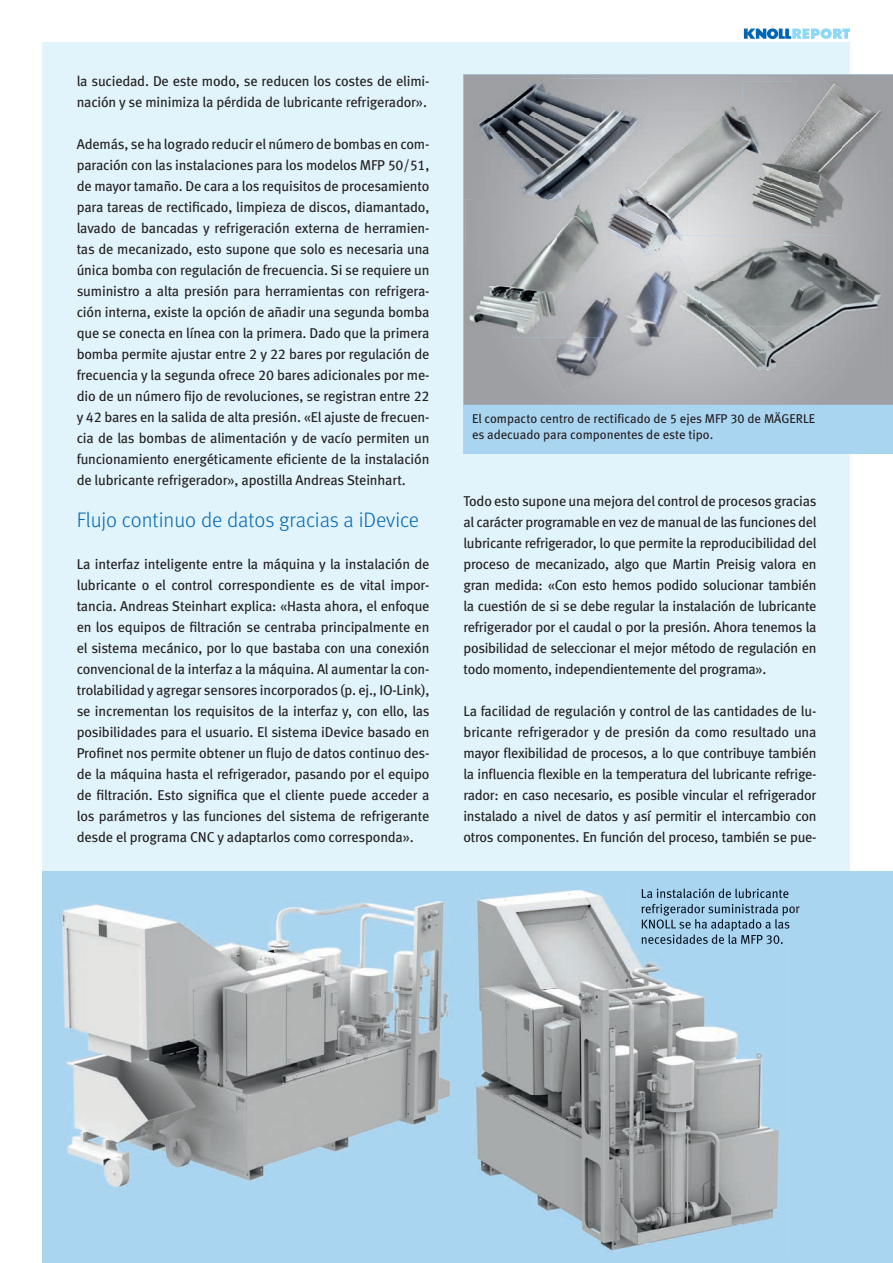
<style>
.page{position:relative;width:893px;height:1263px;background:#fff}
.page>*{position:absolute;margin:0;border:0;box-sizing:border-box;transform-origin:0 0}
.t1{font:21px "Meta Light LF";color:#0166b3}
.t2{font:14.25px/21px "Meta Book LF";letter-spacing:-.015em;color:#231f20;text-align:justify}
.t3{font:12.75px/15.3px "Meta Book LF";color:#231f20}
</style>
<div class="page">
<div style="left:43px;top:43px;width:807px;height:1177px;background:#e1f4fc"></div>
<div style="left:463px;top:74px;width:430px;height:380px;background:#aad5f1"></div>
<div style="left:42px;top:872px;width:851px;height:391px;background:#aad5f1"></div>
<svg style="left:744px;top:28px;width:106px;height:11px"></svg>
<svg style="left:464px;top:75px;width:429px;height:330px;background:#a6a8ab"></svg>
<img style="left:466px;top:199px;width:46px;height:139px">
<img style="left:512px;top:208px;width:90px;height:37px">
<img style="left:512px;top:245px;width:92px;height:46px">
<img style="left:512px;top:291px;width:19px;height:47px">
<img style="left:647px;top:103px;width:96px;height:102px">
<img style="left:604px;top:205px;width:84px;height:51px">
<img style="left:688px;top:205px;width:83px;height:31px">
<img style="left:602px;top:208px;width:2px;height:48px">
<img style="left:743px;top:82px;width:150px;height:50px">
<img style="left:771px;top:132px;width:122px;height:101px">
<img style="left:743px;top:103px;width:28px;height:130px">
<img style="left:710px;top:236px;width:125px;height:45px">
<img style="left:835px;top:236px;width:52px;height:136px">
<img style="left:710px;top:281px;width:125px;height:45px">
<img style="left:679px;top:326px;width:156px;height:46px">
<img style="left:679px;top:236px;width:92px;height:20px">
<img style="left:538px;top:272px;width:104px;height:86px">
<img style="left:642px;top:256px;width:37px;height:84px">
<img style="left:547px;top:306px;width:126px;height:85px">
<img style="left:531px;top:290px;width:73px;height:48px">
<img style="left:679px;top:256px;width:31px;height:81px">
<img style="left:474px;top:79px;width:173px;height:40px">
<img style="left:474px;top:119px;width:128px;height:89px">
<img style="left:602px;top:103px;width:45px;height:105px">
<svg style="left:602px;top:199px;width:2px;height:9px"></svg>
<img style="left:59px;top:900px;width:392px;height:288px">
<img style="left:475px;top:889px;width:304px;height:365px">
<img style="left:642px;top:888px;width:147px;height:10px">
<img style="left:641px;top:904px;width:149px;height:12px">
<img style="left:642px;top:919px;width:148px;height:12px">
<img style="left:641px;top:934px;width:142px;height:10px">
<p class="t2" style="left:77px;top:70px;width:354px">la suciedad. De este modo, se reducen los costes de elimi&shy;nación y se minimiza la pérdida de lubricante refrigerador».</p>
<p class="t2" style="left:77px;top:133px;width:354px">Además, se ha logrado reducir el número de bombas en com&shy;paración con las instalaciones para los modelos MFP 50/51, de mayor tamaño. De cara a los requisitos de procesamiento para tareas de rectificado, limpieza de discos, diamantado, lavado de bancadas y refrigeración externa de herramien&shy;tas de mecanizado, esto supone que solo es necesaria una única bomba con regulación de frecuencia. Si se requiere un suministro a alta presión para herramientas con refrigera&shy;ción interna, existe la opción de añadir una segunda bomba que se conecta en línea con la primera. Dado que la primera bomba permite ajustar entre 2 y 22 bares por regulación de frecuencia y la segunda ofrece 20 bares adicionales por me&shy;dio de un número fijo de revoluciones, se registran entre 22 y 42 bares en la salida de alta presión. «El ajuste de frecuen&shy;cia de las bombas de alimentación y de vacío permiten un funcionamiento energéticamente eficiente de la instalación de lubricante refrigerador», apostilla Andreas Steinhart.</p>
<h1 class="t1" style="left:77px;top:507px;width:344px">Flujo continuo de datos gracias a iDevice</h1>
<p class="t2" style="left:77px;top:553px;width:354px">La interfaz inteligente entre la máquina y la instalación de lubricante o el control correspondiente es de vital impor&shy;tancia. Andreas Steinhart explica: «Hasta ahora, el enfoque en los equipos de filtración se centraba principalmente en el sistema mecánico, por lo que bastaba con una conexión convencional de la interfaz a la máquina. Al aumentar la con&shy;trolabilidad y agregar sensores incorporados (p. ej., IO-Link), se incrementan los requisitos de la interfaz y, con ello, las posibilidades para el usuario. El sistema iDevice basado en Profinet nos permite obtener un flujo de datos continuo des&shy;de la máquina hasta el refrigerador, pasando por el equipo de filtración. Esto significa que el cliente puede acceder a los parámetros y las funciones del sistema de refrigerante desde el programa CNC y adaptarlos como corresponda».</p>
<p class="t3" style="left:472px;top:411px;width:345px">El compacto centro de rectificado de 5 ejes MFP 30 de MÄGERLE es adecuado para componentes de este tipo.</p>
<p class="t2" style="left:463px;top:490px;width:355px">Todo esto supone una mejora del control de procesos gracias al carácter programable en vez de manual de las funciones del lubricante refrigerador, lo que permite la reproducibilidad del proceso de mecanizado, algo que Martin Preisig valora en gran medida: «Con esto hemos podido solucionar también la cuestión de si se debe regular la instalación de lubricante refrigerador por el caudal o por la presión. Ahora tenemos la posibilidad de seleccionar el mejor método de regulación en todo momento, independientemente del programa».</p>
<p class="t2" style="left:463px;top:700px;width:354px">La facilidad de regulación y control de las cantidades de lu&shy;bricante refrigerador y de presión da como resultado una mayor flexibilidad de procesos, a lo que contribuye también la influencia flexible en la temperatura del lubricante refrige&shy;rador: en caso necesario, es posible vincular el refrigerador instalado a nivel de datos y así permitir el intercambio con otros componentes. En función del proceso, también se pue-</p>
</div>
